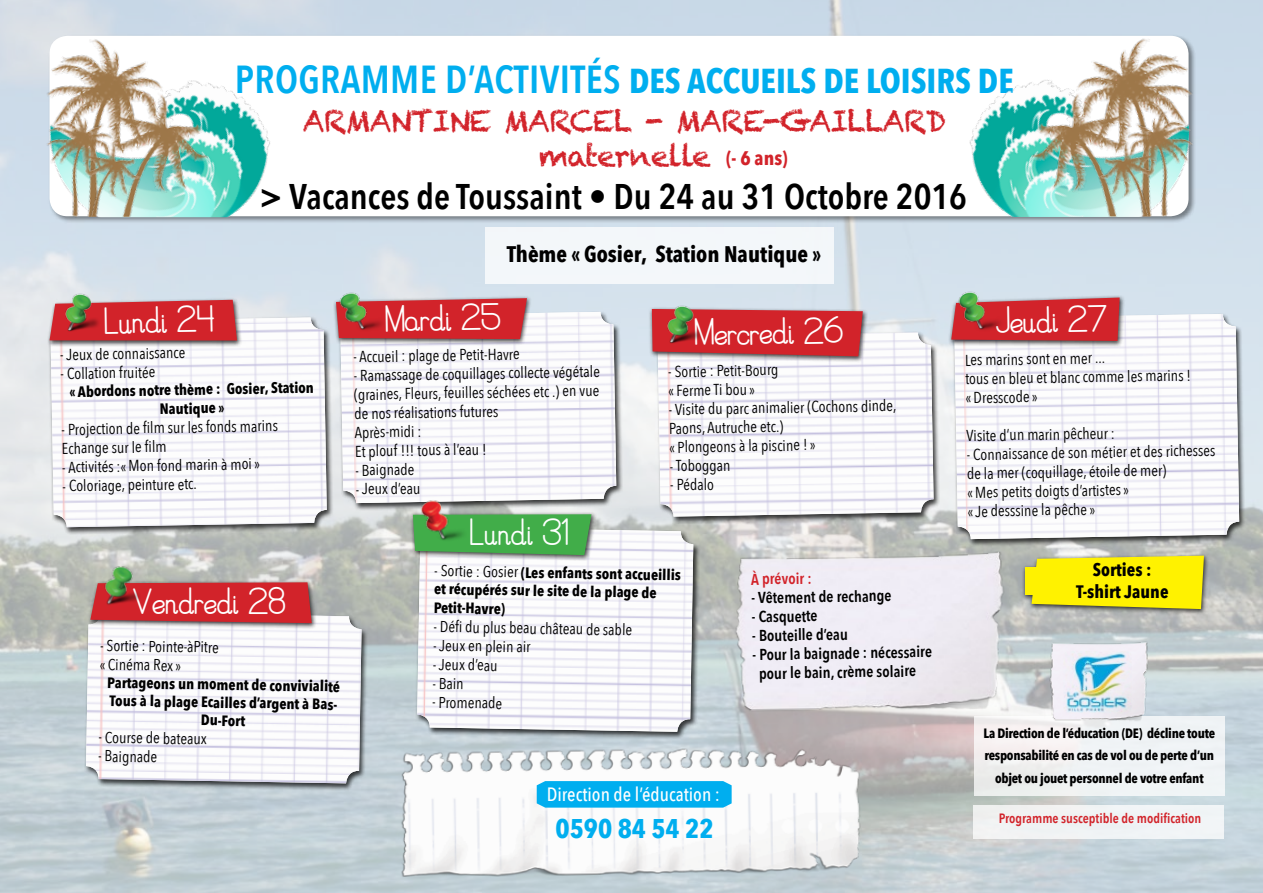
<style>
.page{position:relative;width:1263px;height:893px;background:#fff}
.page>*{position:absolute;margin:0;border:0;box-sizing:border-box;transform-origin:0 0}
.t1{font:600 35.55px "Avenir Next Condensed";color:#000}
.t2{font:700 34.5px "Avenir Next Condensed";color:#00aeef}
.t3{font:32.85px "Pre Cursive Regular";color:#fff}
.t4{font:29.55px/35.4px "Chalkduster";letter-spacing:-.03em;color:#d2232a;text-align:center}
.t5{font:700 27px "Avenir Next Condensed";color:#00aeef}
.t6{font:700 22.5px "Avenir Next Condensed";color:#000}
.t7{font:700 19.65px "Avenir Next Condensed";color:#d2232a}
.t8{font:500 19.2px "Avenir Next Condensed";color:#fff}
.t9{font:700 18px/21.6px "Avenir Next Condensed";color:#000;text-align:center}
.t10{font:15.75px/18.9px "Avenir Next Condensed";color:#000}
.t11{font:600 15.75px/18.9px "Avenir Next Condensed";color:#000}
.t12{font:600 15.75px "Avenir Next Condensed";color:#d2232a}
.t13{font:700 15px/18px "Avenir Next Condensed";color:#000;text-align:center}
.t14{font:700 13.5px/22.5px "Avenir Next Condensed";letter-spacing:-.02em;color:#000;text-align:center}
.t15{font:600 13.5px "Avenir Next Condensed";color:#d2232a}
.s1{font-weight:600;font-size:39px}
.s2{font-weight:400;font-size:15.75px}
</style>
<div class="page">
<img style="left:0;top:0;width:1263px;height:893px">
<div style="left:49px;top:317px;width:285px;height:218px;background:#000;opacity:.75"></div>
<img style="left:51px;top:317px;width:276px;height:210px">
<div style="left:84px;top:611px;width:285px;height:180px;background:#000;opacity:.75"></div>
<img style="left:86px;top:612px;width:276px;height:171px">
<div style="left:338px;top:311px;width:285px;height:200px;background:#000;opacity:.75"></div>
<img style="left:340px;top:312px;width:276px;height:191px">
<div style="left:415px;top:526px;width:285px;height:214px;background:#000;opacity:.75"></div>
<img style="left:417px;top:527px;width:276px;height:205px">
<div style="left:656px;top:332px;width:284px;height:192px;background:#000;opacity:.75"></div>
<img style="left:658px;top:332px;width:275px;height:185px">
<div style="left:952px;top:313px;width:294px;height:234px;background:#000;opacity:.75"></div>
<img style="left:954px;top:314px;width:285px;height:225px">
<div style="left:46px;top:297px;width:196px;height:50px;background:#000;opacity:.75"></div>
<svg style="left:50px;top:300px;width:187px;height:40px"></svg>
<div style="left:87px;top:579px;width:230px;height:51px;background:#000;opacity:.75"></div>
<svg style="left:90px;top:582px;width:222px;height:41px"></svg>
<div style="left:333px;top:295px;width:199px;height:51px;background:#000;opacity:.75"></div>
<svg style="left:392px;top:298px;width:135px;height:41px"></svg>
<div style="left:410px;top:511px;width:187px;height:51px;background:#000;opacity:.75"></div>
<svg style="left:413px;top:514px;width:178px;height:41px"></svg>
<div style="left:648px;top:306px;width:220px;height:57px;background:#000;opacity:.75"></div>
<svg style="left:652px;top:309px;width:211px;height:47px"></svg>
<div style="left:948px;top:295px;width:177px;height:53px;background:#000;opacity:.75"></div>
<svg style="left:951px;top:298px;width:169px;height:43px"></svg>
<img style="left:57px;top:288px;width:56px;height:52px">
<img style="left:336px;top:286px;width:56px;height:53px">
<img style="left:659px;top:300px;width:56px;height:52px">
<img style="left:954px;top:286px;width:56px;height:52px">
<img style="left:96px;top:559px;width:61px;height:58px">
<img style="left:415px;top:493px;width:61px;height:58px">
<div style="left:485px;top:227px;width:349px;height:56px;background:#f3f7fa"></div>
<div style="left:48px;top:34px;width:1148px;height:190px;background:#000;opacity:.45"></div>
<div style="left:50px;top:36px;width:1138px;height:180px;background:#fff;border-radius:18px"></div>
<img style="left:364px;top:735px;width:533px;height:151px">
<img style="left:709px;top:533px;width:317px;height:181px">
<div style="left:974px;top:716px;width:251px;height:79px;background:#f0f3f5"></div>
<img style="left:1042px;top:634px;width:113px;height:93px">
<img style="left:1063px;top:651px;width:68px;height:62px">
<svg style="left:537px;top:781px;width:195px;height:27px"></svg>
<div style="left:973px;top:805px;width:251px;height:34px;background:#f0f3f4"></div>
<img style="left:940px;top:0;width:141px;height:217px">
<img style="left:976px;top:0;width:283px;height:216px">
<img style="left:1081px;top:81px;width:139px;height:146px">
<img style="left:262px;top:0;width:37px;height:217px">
<img style="left:0;top:0;width:262px;height:217px">
<img style="left:18px;top:81px;width:139px;height:146px">
<div style="left:1021px;top:553px;width:188px;height:62px;background:#000;opacity:.75"></div>
<svg style="left:1031px;top:556px;width:173px;height:53px"></svg>
<div style="left:1025px;top:567px;width:176px;height:28px;background:#fff200"></div>
<h2 class="t2" style="left:235px;top:60px;width:761px"><span class="s1">Programme d’activités</span> des Accueils de loisirs de</h2>
<h3 class="t4" style="left:303px;top:103px;width:645px">ARMANTINE MARCEL - MARE-GAILLARD<br>MATERNELLE</h3>
<p class="t7" style="left:726px;top:146px;width:63px">(- 6 ans)</p>
<h1 class="t1" style="left:259px;top:175px;width:709px">&gt; Vacances de Toussaint • Du 24 au 31 Octobre 2016</h1>
<h3 class="t3" style="left:104px;top:304px;width:112px;rotate:-1deg">Lundi 24</h3>
<p class="t10" style="left:60px;top:345px;width:127px;rotate:-1deg">- Jeux de connaissance</p>
<p class="t10" style="left:60px;top:364px;width:96px;rotate:-1deg">- Collation fruitée</p>
<p class="t13" style="left:69px;top:382px;width:246px;line-height:18.9px;rotate:-1deg">« Abordons notre thème : Gosier, Station<br>Nautique »</p>
<p class="t10" style="left:61px;top:420px;width:218px;rotate:-1deg">- Projection de fi lm sur les fonds marins<br>Echange sur le fi lm</p>
<p class="t10" style="left:62px;top:458px;width:199px;rotate:-1deg">- Activités :« Mon fond marin à moi »</p>
<p class="t10" style="left:62px;top:476px;width:136px;rotate:-1deg">- Coloriage, peinture etc.</p>
<h3 class="t3" style="left:133px;top:584px;width:155px">Vendredi 28</h3>
<p class="t10" style="left:100px;top:636px;width:120px;rotate:1deg">- Sortie : Pointe-àPitre « Cinéma Rex »</p>
<p class="t13" style="left:108px;top:673px;width:235px;rotate:1deg">Partageons un moment de convivialité<br>Tous à la plage Ecailles d’argent à Bas-<br>Du-Fort</p>
<p class="t10" style="left:99px;top:727px;width:110px;rotate:1deg">- Course de bateaux</p>
<p class="t10" style="left:98px;top:746px;width:61px;rotate:1deg">- Baignade</p>
<h3 class="t6" style="left:507px;top:241px;width:316px">Thème « Gosier, Station Nautique »</h3>
<h3 class="t3" style="left:385px;top:302px;width:117px;rotate:-1deg">Mardi 25</h3>
<p class="t10" style="left:353px;top:347px;width:168px;rotate:-1deg">- Accueil : plage de Petit-Havre</p>
<p class="t10" style="left:353px;top:366px;width:248px;rotate:-1deg">- Ramassage de coquillages collecte végétale (graines, Fleurs, feuilles séchées etc .) en vue de nos réalisations futures<br>Après-midi :<br>Et plouf !!! tous à l’eau !</p>
<p class="t10" style="left:355px;top:461px;width:61px;rotate:-1deg">- Baignade</p>
<p class="t10" style="left:355px;top:480px;width:66px;rotate:-1deg">- Jeux d’eau</p>
<h3 class="t3" style="left:470px;top:516px;width:101px">Lundi 31</h3>
<h3 class="t3" style="left:694px;top:316px;width:150px;rotate:-1deg">Mercredi 26</h3>
<h3 class="t3" style="left:995px;top:304px;width:113px;rotate:-1deg">Jeudi 27</h3>
<p class="t10" style="left:668px;top:362px;width:112px;rotate:-1deg">- Sortie : Petit-Bourg « Ferme Ti bou »</p>
<p class="t10" style="left:669px;top:400px;width:229px;rotate:-1deg">- Visite du parc animalier (Cochons dinde,<br>Paons, Autruche etc.)<br>« Plongeons à la piscine ! »</p>
<p class="t10" style="left:670px;top:457px;width:62px;rotate:-1deg">- Toboggan</p>
<p class="t10" style="left:670px;top:475px;width:45px;rotate:-1deg">- Pédalo</p>
<p class="t10" style="left:965px;top:351px;width:227px;rotate:-1deg">Les marins sont en mer ...<br>tous en bleu et blanc comme les marins ! « Dresscode »</p>
<p class="t10" style="left:966px;top:426px;width:150px;rotate:-1deg">Visite d’un marin pêcheur :</p>
<p class="t10" style="left:966px;top:445px;width:250px;rotate:-1deg">- Connaissance de son métier et des richesses de la mer (coquillage, étoile de mer)<br>« Mes petits doigts d’artistes »<br>« Je desssine la pêche »</p>
<p class="t13" style="left:435px;top:561px;width:248px;line-height:18.5px;text-align:left;rotate:1deg"><span class="s2">- Sortie : Gosier</span> (Les enfants sont accueillis et récupérés surle site de la plage de<br>Petit-Havre)</p>
<p class="t10" style="left:434px;top:617px;width:200px;rotate:1deg">- Défi du plus beau château de sable</p>
<p class="t10" style="left:433px;top:636px;width:99px;rotate:1deg">- Jeux en plein air</p>
<p class="t10" style="left:433px;top:655px;width:66px;rotate:1deg">- Jeux d’eau</p>
<p class="t10" style="left:433px;top:673px;width:33px;rotate:1deg">- Bain</p>
<p class="t10" style="left:432px;top:692px;width:72px;rotate:1deg">- Promenade</p>
<p class="t12" style="left:751px;top:569px;width:62px;rotate:-1deg">à prévoir:</p>
<p class="t11" style="left:751px;top:588px;width:141px;rotate:-1deg">- Vêtement de rechange</p>
<p class="t11" style="left:752px;top:607px;width:67px;rotate:-1deg">- Casquette</p>
<p class="t11" style="left:752px;top:626px;width:97px;rotate:-1deg">- Bouteille d’eau</p>
<p class="t11" style="left:758px;top:645px;width:175px;text-indent:-6px;rotate:-1deg">- Pourla baignade : nécessaire pourle bain, crème solaire</p>
<p class="t9" style="left:1076px;top:559px;width:94px">Sorties :<br>T-shirt Jaune</p>
<p class="t14" style="left:983px;top:721px;width:233px">La Direction de l’éducation (DE) décline toute responsabilité en cas de vol ou de perte d’un objet ou jouet personnel de votre enfant</p>
<p class="t8" style="left:547px;top:782px;width:175px">Direction de l’éducation :</p>
<h3 class="t5" style="left:556px;top:812px;width:159px">0590 84 54 22</h3>
<p class="t15" style="left:999px;top:810px;width:204px">Programme susceptible de modification</p>
</div>
